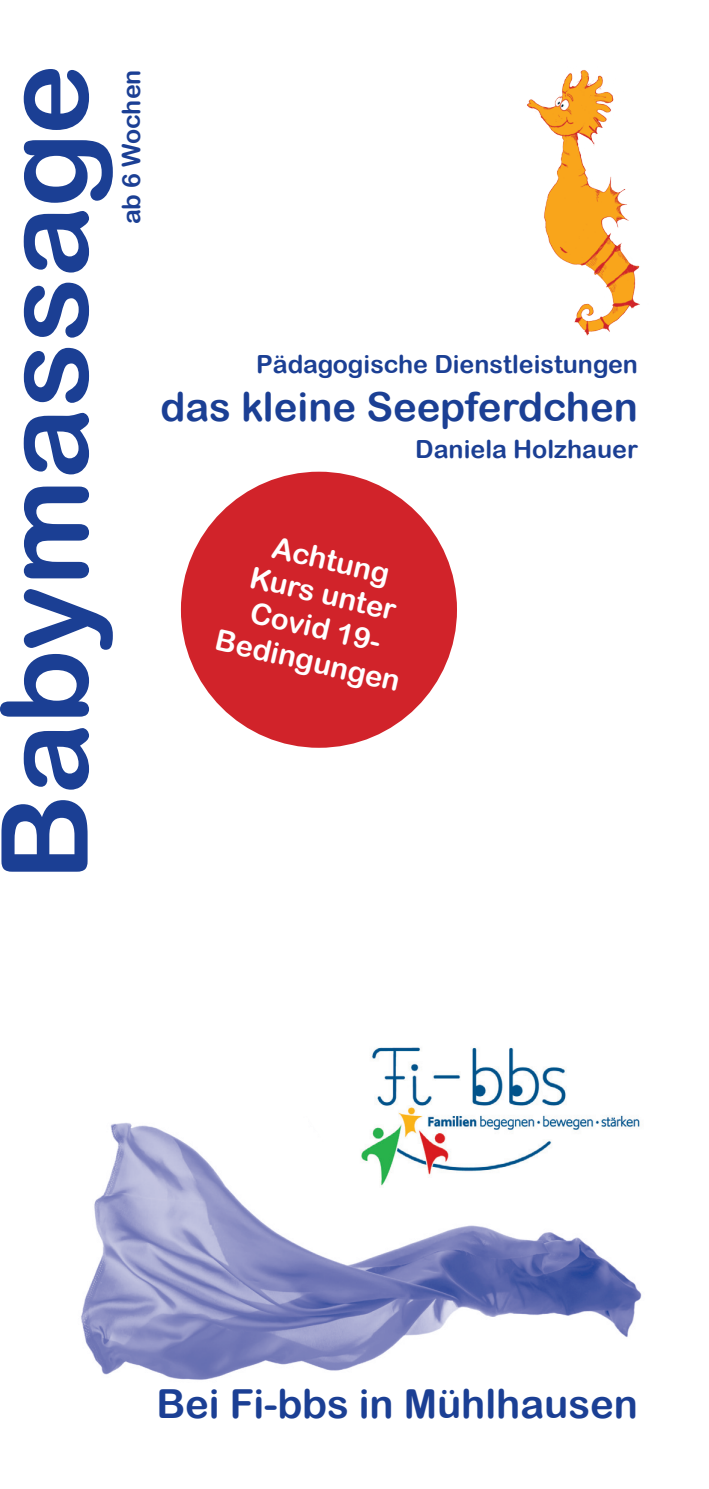
<style>
.page{position:relative;width:709px;height:1489px;background:#fff}
.page>*{position:absolute;margin:0;border:0;box-sizing:border-box;transform-origin:0 0}
.t1{font:120.25px "Arial Rounded MT Bold";color:#1b3f94}
.t2{font:40px "Arial Rounded MT Bold";color:#1b3f94}
.t3{font:29.25px/34.2px "Arial Rounded MT Bold";color:#fff;text-align:center}
.t4{font:25px "Arial Rounded MT Bold";color:#1b3f94}
</style>
<div class="page">
<img style="left:81px;top:1123px;width:561px;height:257px">
<img style="left:527px;top:70px;width:113px;height:266px">
<div style="left:181px;top:471px;width:276px;height:276px;background:#d1232a;border-radius:50%"></div>
<img style="left:356px;top:1047px;width:286px;height:142px">
<h1 class="t1" style="left:-26px;top:881px;width:818px;rotate:-90deg">Babymassage</h1>
<p class="t4" style="left:116px;top:224px;width:156px;rotate:-90deg">ab 6 Wochen</p>
<p class="t4" style="left:256px;top:349px;width:383px">Pädagogische Dienstleistungen</p>
<h2 class="t2" style="left:160px;top:383px;width:479px">das kleine Seepferdchen</h2>
<p class="t4" style="left:415px;top:434px;width:224px">Daniela Holzhauer</p>
<p class="t3" style="left:243px;top:522px;width:190px;rotate:13deg">Achtung<br>Kurs unter<br>Covid 19-<br>Bedingungen</p>
<h2 class="t2" style="left:156px;top:1379px;width:483px">Bei Fi-bbs in Mühlhausen</h2>
</div>
